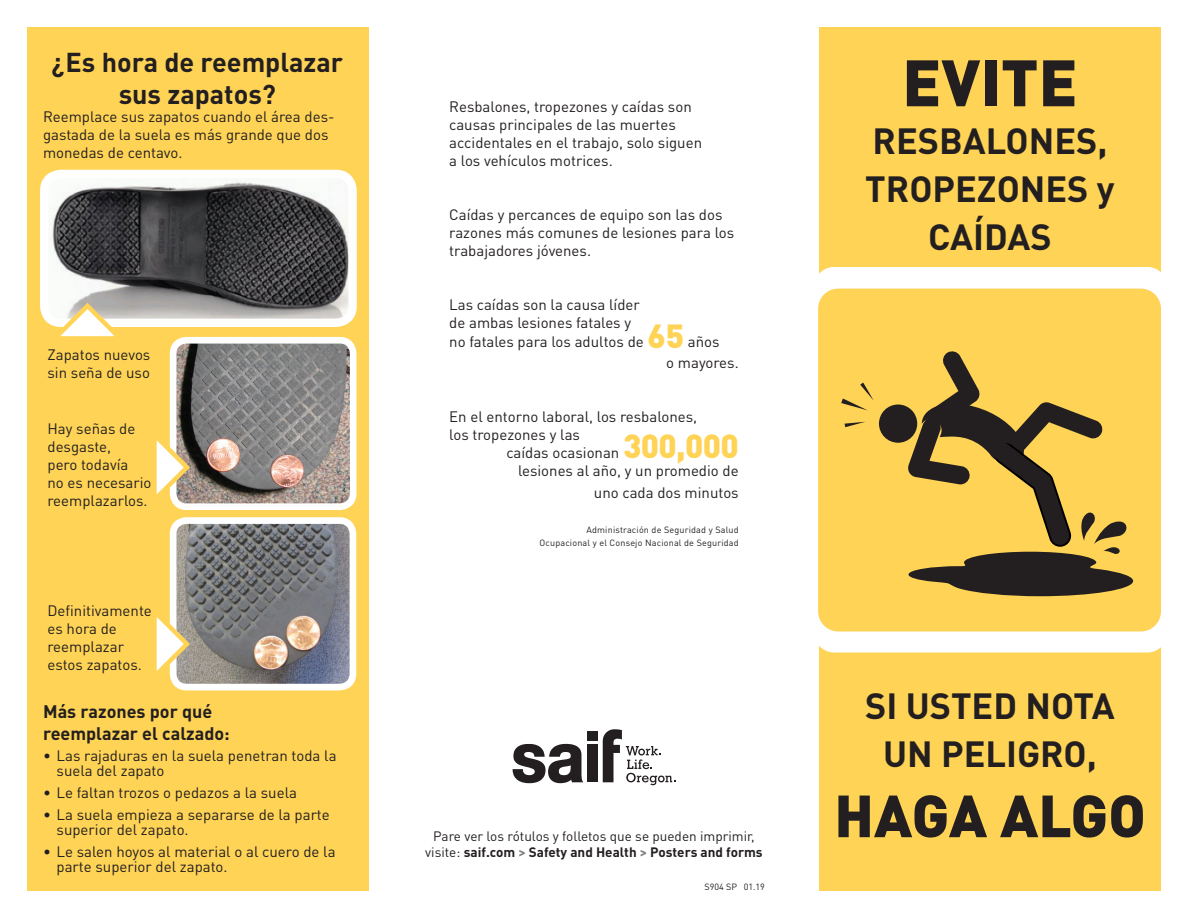
<style>
.page{position:relative;width:1188px;height:918px;background:#fff}
.page>*{position:absolute;margin:0;border:0;box-sizing:border-box;transform-origin:0 0}
.t1{font:900 64.5px "DINOT";color:#231f20}
.t2{font:900 58.5px "DINOT";letter-spacing:-.005em;color:#231f20}
.t3{font:700 36px/48px "DINOT";color:#231f20;text-align:center}
.t4{font:700 27px/32.4px "DINOT";color:#231f20;text-align:center}
.t5{font:700 18px/21.6px "DINOT";color:#231f20}
.t6{font:15px/18px "DINOT";color:#231f20}
.t7{font:13.5px/16.2px "DINOT";color:#231f20;text-align:center}
.t8{font:9px/12.6px "DINOT";letter-spacing:.02em;color:#231f20;text-align:right}
.t9{font:9px "DINOT";color:#231f20}
.s1{font-weight:900;font-size:33px;color:#fed356}
.s2{font-weight:700}
.s3{font-weight:700;color:#808083}
</style>
<div class="page">
<div style="left:819px;top:27px;width:342px;height:273px;background:#fed356"></div>
<div style="left:27px;top:27px;width:342px;height:864px;background:#fed356"></div>
<div style="left:819px;top:603px;width:342px;height:288px;background:#fed356"></div>
<div style="left:813px;top:267px;width:355px;height:385px;background:#fff;border-radius:22px"></div>
<div style="left:818px;top:289px;width:343px;height:342px;background:#fed356;border-radius:20px"></div>
<div style="left:879px;top:404px;width:38px;height:39px;background:#231f20;border-radius:50%"></div>
<svg style="left:841px;top:383px;width:33px;height:27px"></svg>
<svg style="left:845px;top:422px;width:19px;height:5px"></svg>
<svg style="left:906px;top:351px;width:227px;height:245px"></svg>
<img style="left:49px;top:179px;width:299px;height:139px">
<div style="left:40px;top:170px;width:317px;height:157px;border:8px solid #fff;border-radius:17px"></div>
<img style="left:178px;top:345px;width:171px;height:157px">
<div style="left:170px;top:337px;width:187px;height:173px;border:7px solid #fff;border-radius:13px"></div>
<img style="left:178px;top:525px;width:170px;height:157px">
<div style="left:170px;top:517px;width:186px;height:173px;border:7px solid #fff;border-radius:13px"></div>
<svg style="left:49px;top:300px;width:82px;height:37px"></svg>
<svg style="left:156px;top:428px;width:37px;height:82px"></svg>
<svg style="left:156px;top:605px;width:37px;height:82px"></svg>
<div style="left:587px;top:745px;width:11px;height:37px;background:#231f20"></div>
<div style="left:587px;top:731px;width:11px;height:10px;background:#231f20"></div>
<svg style="left:513px;top:744px;width:70px;height:39px"></svg>
<svg style="left:603px;top:729px;width:72px;height:56px"></svg>
<p class="t4" style="left:51px;top:45px;width:293px">¿Es hora de reemplazar sus zapatos?</p>
<p class="t6" style="left:43px;top:107px;width:293px">Reemplace sus zapatos cuando el área des&shy;gastada de la suela es más grande que dos monedas de centavo.</p>
<p class="t6" style="left:48px;top:345px;width:104px">Zapatos nuevos sin seña de uso</p>
<p class="t6" style="left:48px;top:419px;width:106px">Hay señas de desgaste,<br>pero todavía<br>no es necesario reemplazarlos.</p>
<p class="t6" style="left:48px;top:601px;width:106px">Definitivamente es hora de reemplazar estos zapatos.</p>
<p class="t5" style="left:43px;top:700px;width:188px">Más razones por qué reemplazar el calzado:</p>
<p class="t6" style="left:57px;top:748px;width:281px;line-height:15px;text-indent:-13px">• Las rajaduras en la suela penetran toda la suela del zapato</p>
<p class="t6" style="left:43px;top:783px;width:255px">• Le faltan trozos o pedazos a la suela</p>
<p class="t6" style="left:57px;top:806px;width:275px;line-height:15px;text-indent:-13px">• La suela empieza a separarse de la parte superior del zapato.</p>
<p class="t6" style="left:57px;top:843px;width:281px;line-height:15px;text-indent:-13px">• Le salen hoyos al material o al cuero de la parte superior del zapato.</p>
<p class="t6" style="left:449px;top:97px;width:254px">Resbalones, tropezones y caídas son causas principales de las muertes accidentales en el trabajo, solo siguen a los vehículos motrices.</p>
<p class="t6" style="left:449px;top:205px;width:286px">Caídas y percances de equipo son las dos razones más comunes de lesiones para los trabajadores jóvenes.</p>
<p class="t6" style="left:449px;top:295px;width:272px">Las caídas son la causa líder<br>de ambas lesiones fatales y<br>no fatales para los adultos de <span class="s1">65</span> años</p>
<p class="t6" style="left:666px;top:352px;width:74px">o mayores.</p>
<p class="t6" style="left:449px;top:406px;width:250px">En el entorno laboral, los resbalones,</p>
<p class="t6" style="left:449px;top:424px;width:132px">los tropezones y las</p>
<p class="t6" style="left:506px;top:443px;width:234px;text-align:right">caídas ocasionan <span class="s1">300,000 </span>lesiones al año, y un promedio de</p>
<p class="t6" style="left:594px;top:483px;width:146px">uno cada dos minutos</p>
<p class="t8" style="left:539px;top:523px;width:201px">Administración de Seguridad y Salud<br>Ocupacional y el Consejo Nacional de Seguridad</p>
<p class="t7" style="left:425px;top:827px;width:339px">Pare ver los rótulos y folletos que se pueden imprimir, visite: <span class="s2">saif.com</span> <span class="s3">&gt;</span> <span class="s2">Safety and Health</span> <span class="s3">&gt;</span> <span class="s2">Posters and forms</span></p>
<p class="t9" style="left:704px;top:881px;width:62px">S904 SP 01.19</p>
<p class="t1" style="left:902px;top:39px;width:177px">EVITE</p>
<p class="t3" style="left:865px;top:116px;width:251px">RESBALONES,<br>TROPEZONES y<br>CAÍDAS</p>
<p class="t3" style="left:865px;top:681px;width:251px">SI USTED NOTA<br>UN PELIGRO,</p>
<p class="t2" style="left:834px;top:776px;width:313px">HAGA ALGO</p>
</div>
